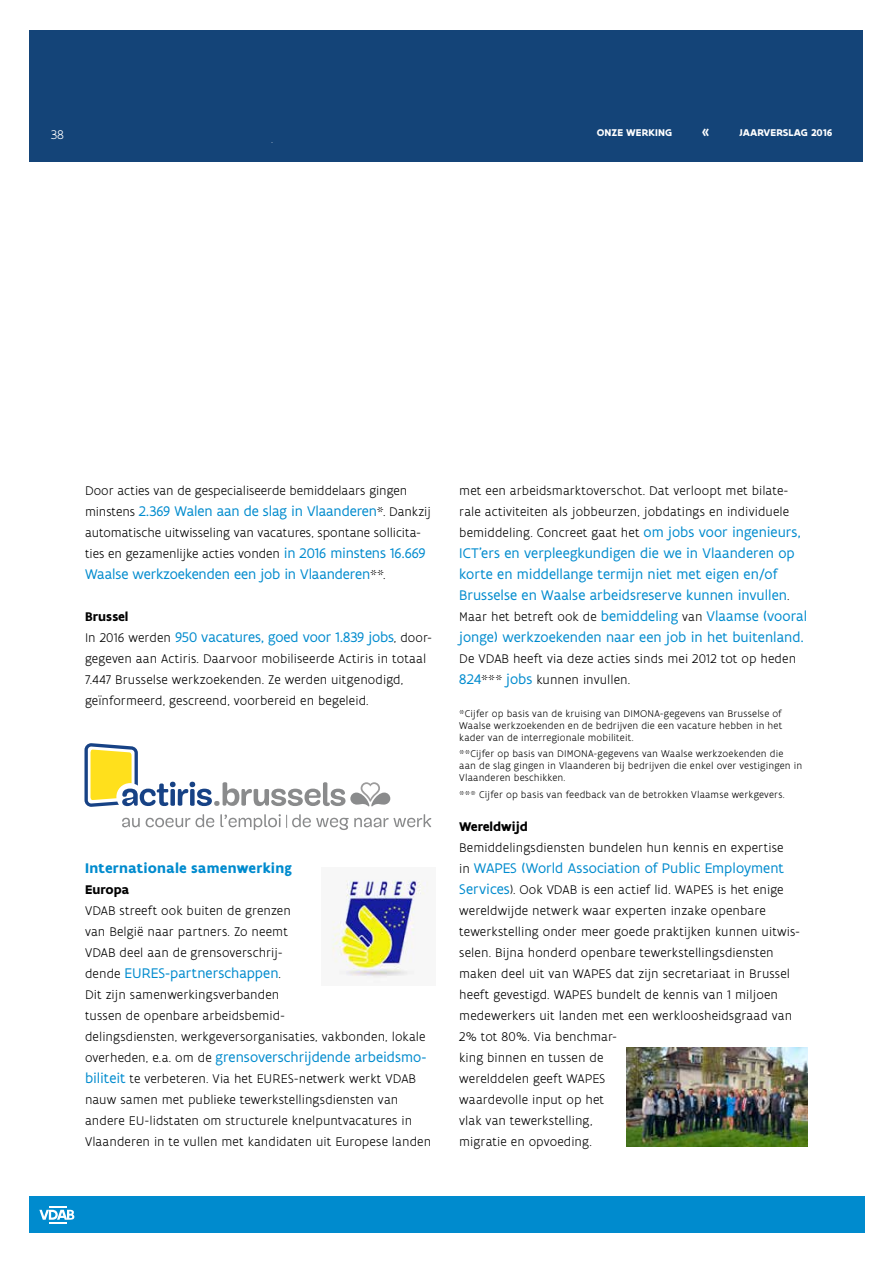
<style>
.page{position:relative;width:893px;height:1263px;background:#fff}
.page>*{position:absolute;margin:0;border:0;box-sizing:border-box;transform-origin:0 0}
.t1{font:15px/21px "Flanders Art Sans";color:#008bce}
.t2{font:700 15px "Flanders Art Sans";letter-spacing:.015em;color:#008bce}
.t3{font:300 13.5px/21px "Flanders Art Sans";letter-spacing:.005em;color:#000}
.t4{font:700 13.5px "Flanders Art Sans";color:#000}
.t5{font:300 13.5px "Flanders Art Sans";color:#fff}
.t6{font:300 10.5px/12px "Flanders Art Sans";letter-spacing:.015em;color:#000;text-align:justify}
.t7{font:700 10.5px "Flanders Art Sans";letter-spacing:.005em;color:#fff}
.s1{font-weight:300;font-size:13.5px;color:#000}
.s2{font-weight:400;font-size:15px;color:#008bce}
</style>
<div class="page">
<svg style="left:122px;top:818px;width:18px;height:9px"></svg>
<svg style="left:146px;top:814px;width:68px;height:13px"></svg>
<svg style="left:220px;top:814px;width:211px;height:16px"></svg>
<svg style="left:84px;top:743px;width:306px;height:64px"></svg>
<img style="left:332px;top:880px;width:96px;height:98px">
<img style="left:626px;top:1048px;width:182px;height:98px">
<div style="left:30px;top:30px;width:833px;height:132px;background:#144478"></div>
<div style="left:30px;top:1196px;width:834px;height:37px;background:#008bce"></div>
<svg style="left:39px;top:1206px;width:35px;height:17px"></svg>
<p class="t5" style="left:51px;top:126px;width:15px">38</p>
<p class="t7" style="left:597px;top:126px;width:77px">onze werking</p>
<p class="t7" style="left:739px;top:126px;width:95px">Jaarverslag 2016</p>
<p class="t3" style="left:85px;top:480px;width:324px">Door acties van de gespecialiseerde bemiddelaars gingen</p>
<p class="t1" style="left:85px;top:501px;width:347px"><span class="s1">minstens</span> 2.369 Walen aan de slag in Vlaanderen<span class="s1">*. Dankzij</span></p>
<p class="t3" style="left:85px;top:522px;width:342px">automatische uitwisseling van vacatures, spontane sollicita&shy;ties en gezamenlijke acties vonden <span class="s2">in 2016 minstens 16.669</span></p>
<p class="t1" style="left:85px;top:564px;width:302px">Waalse werkzoekenden een job in Vlaanderen<span class="s1">**.</span></p>
<p class="t4" style="left:85px;top:608px;width:45px">Brussel</p>
<p class="t1" style="left:85px;top:627px;width:348px"><span class="s1">In 2016 werden</span> 950 vacatures, goed voor 1.839 jobs<span class="s1">, door-</span></p>
<p class="t3" style="left:85px;top:648px;width:343px">gegeven aan Actiris. Daarvoor mobiliseerde Actiris in totaal<br>7.447 Brusselse werkzoekenden. Ze werden uitgenodigd, geïnformeerd, gescreend, voorbereid en begeleid.</p>
<p class="t2" style="left:85px;top:859px;width:208px">Internationale samenwerking</p>
<p class="t4" style="left:85px;top:881px;width:46px">Europa</p>
<p class="t3" style="left:85px;top:900px;width:207px">VDAB streeft ook buiten de grenzen van België naar partners. Zo neemt<br>VDAB deel aan de grensoverschrij-</p>
<p class="t1" style="left:85px;top:963px;width:198px"><span class="s1">dende</span> EURES-partnerschappen<span class="s1">.</span></p>
<p class="t3" style="left:85px;top:984px;width:342px">Dit zijn samenwerkingsverbanden<br>tussen de openbare arbeidsbemid-<br>delingsdiensten, werkgeversorganisaties, vakbonden, lokale</p>
<p class="t1" style="left:85px;top:1047px;width:343px"><span class="s1">overheden, e.a. om de</span> grensoverschrijdende arbeidsmo-</p>
<p class="t3" style="left:85px;top:1068px;width:348px"><span class="s2">biliteit</span> te verbeteren. Via het EURES-netwerk werkt VDAB nauw samen met publieke tewerkstellingsdiensten van andere EU-lidstaten om structurele knelpuntvacatures in Vlaanderen in te vullen met kandidaten uit Europese landen</p>
<p class="t3" style="left:459px;top:480px;width:343px">met een arbeidsmarktoverschot. Dat verloopt met bilate&shy;rale activiteiten als jobbeurzen, jobdatings en individuele bemiddeling. Concreet gaat het <span class="s2">om jobs voor ingenieurs,</span></p>
<p class="t1" style="left:459px;top:543px;width:349px">ICT’ers en verpleegkundigen die we in Vlaanderen op korte en middellange termijn niet met eigen en/of Brusselse en Waalse arbeidsreserve kunnen invullen<span class="s1">.<br>Maar het betreft ook de</span> bemiddeling <span class="s1">van</span> Vlaamse (vooral jonge) werkzoekenden naar een job in het buitenland.</p>
<p class="t3" style="left:459px;top:648px;width:338px">De VDAB heeft via deze acties sinds mei 2012 tot op heden<br><span class="s2">824</span>*** <span class="s2">jobs</span> kunnen invullen.</p>
<p class="t6" style="left:459px;top:708px;width:325px">*Cijfer op basis van de kruising van DIMONA-gegevens van Brusselse of Waalse werkzoekenden en de bedrijven die een vacature hebben in het kader van de interregionale mobiliteit.</p>
<p class="t6" style="left:459px;top:748px;width:344px;text-align:left">**Cijfer op basis van DIMONA-gegevens van Waalse werkzoekenden die aan de slag gingen in Vlaanderen bij bedrijven die enkel over vestigingen in<br>Vlaanderen beschikken.</p>
<p class="t6" style="left:459px;top:788px;width:327px">*** Cijfer op basis van feedback van de betrokken Vlaamse werkgevers.</p>
<p class="t4" style="left:459px;top:818px;width:70px">Wereldwijd</p>
<p class="t3" style="left:459px;top:837px;width:326px">Bemiddelingsdiensten bundelen hun kennis en expertise</p>
<p class="t1" style="left:459px;top:858px;width:326px"><span class="s1">in</span> WAPES (World Association of Public Employment</p>
<p class="t3" style="left:459px;top:879px;width:342px"><span class="s2">Services</span>). Ook VDAB is een actief lid. WAPES is het enige wereldwijde netwerk waar experten inzake openbare tewerkstelling onder meer goede praktijken kunnen uitwis&shy;selen. Bijna honderd openbare tewerkstellingsdiensten maken deel uit van WAPES dat zijn secretariaat in Brussel heeft gevestigd. WAPES bundelt de kennis van 1 miljoen medewerkers uit landen met een werkloosheidsgraad van 2% tot 80%. Via benchmar-<br>king binnen en tussen de<br>werelddelen geeft WAPES<br>waardevolle input op het<br>vlak van tewerkstelling,<br>migratie en opvoeding.</p>
</div>
